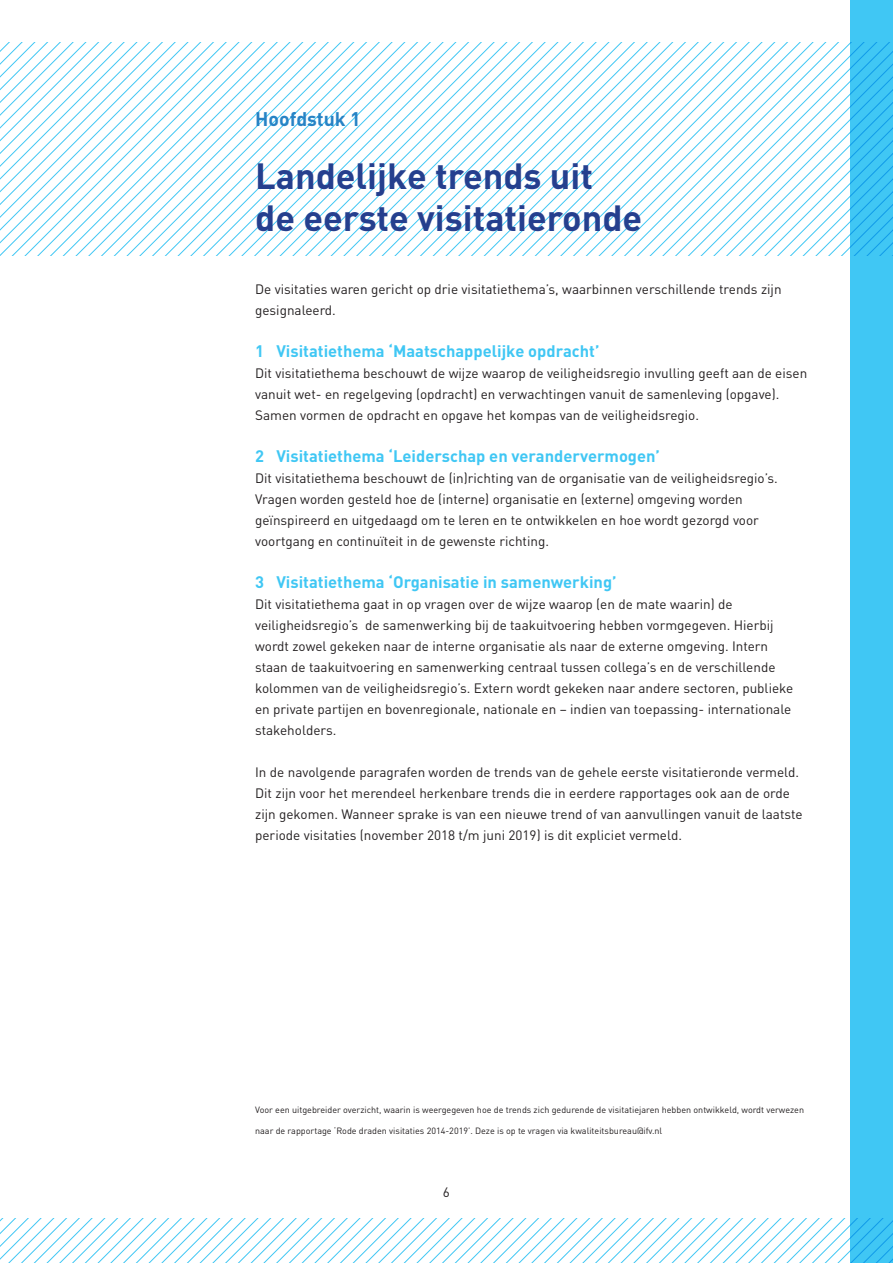
<style>
.page{position:relative;width:893px;height:1263px;background:#fff}
.page>*{position:absolute;margin:0;border:0;box-sizing:border-box;transform-origin:0 0}
.t1{font:700 36px/42px "DIN";color:#253f8e}
.t2{font:700 19.5px "DIN";color:#2783c5}
.t3{font:700 16.5px "DIN";color:#40c7f4}
.t4{font:13.5px/21px "DIN";color:#231f20}
.t5{font:9px "DIN";color:#231f20}
</style>
<div class="page">
<svg style="left:0;top:43px;width:13px;height:212px"></svg>
<svg style="left:13px;top:43px;width:13px;height:212px"></svg>
<svg style="left:26px;top:43px;width:12px;height:212px"></svg>
<svg style="left:38px;top:43px;width:13px;height:212px"></svg>
<svg style="left:51px;top:43px;width:13px;height:212px"></svg>
<svg style="left:64px;top:43px;width:13px;height:212px"></svg>
<svg style="left:77px;top:43px;width:12px;height:212px"></svg>
<svg style="left:89px;top:43px;width:13px;height:212px"></svg>
<svg style="left:102px;top:43px;width:13px;height:212px"></svg>
<svg style="left:115px;top:43px;width:13px;height:212px"></svg>
<svg style="left:128px;top:43px;width:12px;height:212px"></svg>
<svg style="left:140px;top:43px;width:13px;height:212px"></svg>
<svg style="left:153px;top:43px;width:13px;height:212px"></svg>
<svg style="left:166px;top:43px;width:13px;height:212px"></svg>
<svg style="left:179px;top:43px;width:13px;height:212px"></svg>
<svg style="left:192px;top:43px;width:12px;height:212px"></svg>
<svg style="left:204px;top:43px;width:13px;height:212px"></svg>
<svg style="left:217px;top:43px;width:13px;height:212px"></svg>
<svg style="left:230px;top:43px;width:13px;height:212px"></svg>
<svg style="left:243px;top:43px;width:12px;height:212px"></svg>
<svg style="left:255px;top:43px;width:13px;height:212px"></svg>
<svg style="left:268px;top:43px;width:13px;height:212px"></svg>
<svg style="left:281px;top:43px;width:13px;height:212px"></svg>
<svg style="left:294px;top:43px;width:12px;height:212px"></svg>
<svg style="left:306px;top:43px;width:13px;height:212px"></svg>
<svg style="left:319px;top:43px;width:13px;height:212px"></svg>
<svg style="left:332px;top:43px;width:13px;height:212px"></svg>
<svg style="left:345px;top:43px;width:12px;height:212px"></svg>
<svg style="left:357px;top:43px;width:13px;height:212px"></svg>
<svg style="left:370px;top:43px;width:13px;height:212px"></svg>
<svg style="left:383px;top:43px;width:13px;height:212px"></svg>
<svg style="left:396px;top:43px;width:12px;height:212px"></svg>
<svg style="left:408px;top:43px;width:13px;height:212px"></svg>
<svg style="left:421px;top:43px;width:13px;height:212px"></svg>
<svg style="left:434px;top:43px;width:13px;height:212px"></svg>
<svg style="left:447px;top:43px;width:12px;height:212px"></svg>
<svg style="left:459px;top:43px;width:13px;height:212px"></svg>
<svg style="left:472px;top:43px;width:13px;height:212px"></svg>
<svg style="left:485px;top:43px;width:13px;height:212px"></svg>
<svg style="left:498px;top:43px;width:12px;height:212px"></svg>
<svg style="left:510px;top:43px;width:13px;height:212px"></svg>
<svg style="left:523px;top:43px;width:13px;height:212px"></svg>
<svg style="left:536px;top:43px;width:13px;height:212px"></svg>
<svg style="left:549px;top:43px;width:12px;height:212px"></svg>
<svg style="left:561px;top:43px;width:13px;height:212px"></svg>
<svg style="left:574px;top:43px;width:13px;height:212px"></svg>
<svg style="left:587px;top:43px;width:13px;height:212px"></svg>
<svg style="left:600px;top:43px;width:12px;height:212px"></svg>
<svg style="left:612px;top:43px;width:13px;height:212px"></svg>
<svg style="left:625px;top:43px;width:13px;height:212px"></svg>
<svg style="left:638px;top:43px;width:13px;height:212px"></svg>
<svg style="left:651px;top:43px;width:12px;height:212px"></svg>
<svg style="left:663px;top:43px;width:13px;height:212px"></svg>
<svg style="left:676px;top:43px;width:13px;height:212px"></svg>
<svg style="left:689px;top:43px;width:161px;height:212px"></svg>
<div style="left:850px;top:0;width:43px;height:1263px;background:#40c7f4"></div>
<svg style="left:0;top:1218px;width:893px;height:45px"></svg>
<h2 class="t2" style="left:255px;top:106px;width:107px">Hoofdstuk 1</h2>
<h1 class="t1" style="left:255px;top:153px;width:389px">Landelijke trends uit<br>de eerste visitatieronde</h1>
<p class="t4" style="left:255px;top:278px;width:528px">De visitaties waren gericht op drie visitatiethema’s, waarbinnen verschillende trends zijn gesignaleerd.</p>
<p class="t3" style="left:255px;top:340px;width:346px">1 Visitatiethema ‘Maatschappelijke opdracht’</p>
<p class="t4" style="left:255px;top:362px;width:554px">Dit visitatiethema beschouwt de wijze waarop de veiligheidsregio invulling geeft aan de eisen vanuit wet- en regelgeving (opdracht) en verwachtingen vanuit de samenleving (opgave).<br>Samen vormen de opdracht en opgave het kompas van de veiligheidsregio.</p>
<p class="t3" style="left:255px;top:445px;width:406px">2 Visitatiethema ‘Leiderschap en verandervermogen’</p>
<p class="t4" style="left:255px;top:467px;width:524px">Dit visitatiethema beschouwt de (in)richting van de organisatie van de veiligheidsregio’s.<br>Vragen worden gesteld hoe de (interne) organisatie en (externe) omgeving worden geïnspireerd en uitgedaagd om te leren en te ontwikkelen en hoe wordt gezorgd voor voortgang en continuïteit in de gewenste richting.</p>
<p class="t3" style="left:255px;top:571px;width:363px">3 Visitatiethema ‘Organisatie in samenwerking’</p>
<p class="t4" style="left:255px;top:593px;width:540px">Dit visitatiethema gaat in op vragen over de wijze waarop (en de mate waarin) de veiligheidsregio’s de samenwerking bij de taakuitvoering hebben vormgegeven. Hierbij wordt zowel gekeken naar de interne organisatie als naar de externe omgeving. Intern staan de taakuitvoering en samenwerking centraal tussen collega’s en de verschillende kolommen van de veiligheidsregio’s. Extern wordt gekeken naar andere sectoren, publieke en private partijen en bovenregionale, nationale en – indien van toepassing- internationale stakeholders.</p>
<p class="t4" style="left:255px;top:761px;width:549px">In de navolgende paragrafen worden de trends van de gehele eerste visitatieronde vermeld.<br>Dit zijn voor het merendeel herkenbare trends die in eerdere rapportages ook aan de orde zijn gekomen. Wanneer sprake is van een nieuwe trend of van aanvullingen vanuit de laatste periode visitaties (november 2018 t/m juni 2019) is dit expliciet vermeld.</p>
<p class="t5" style="left:255px;top:1104px;width:550px">Voor een uitgebreider overzicht, waarin is weergegeven hoe de trends zich gedurende de visitatiejaren hebben ontwikkeld, wordt verwezen</p>
<p class="t5" style="left:255px;top:1125px;width:408px">naar de rapportage ‘Rode draden visitaties 2014-2019’. Deze is op te vragen via kwaliteitsbureau@ifv.nl</p>
<p class="t4" style="left:443px;top:1181px;width:9px">6</p>
</div>
